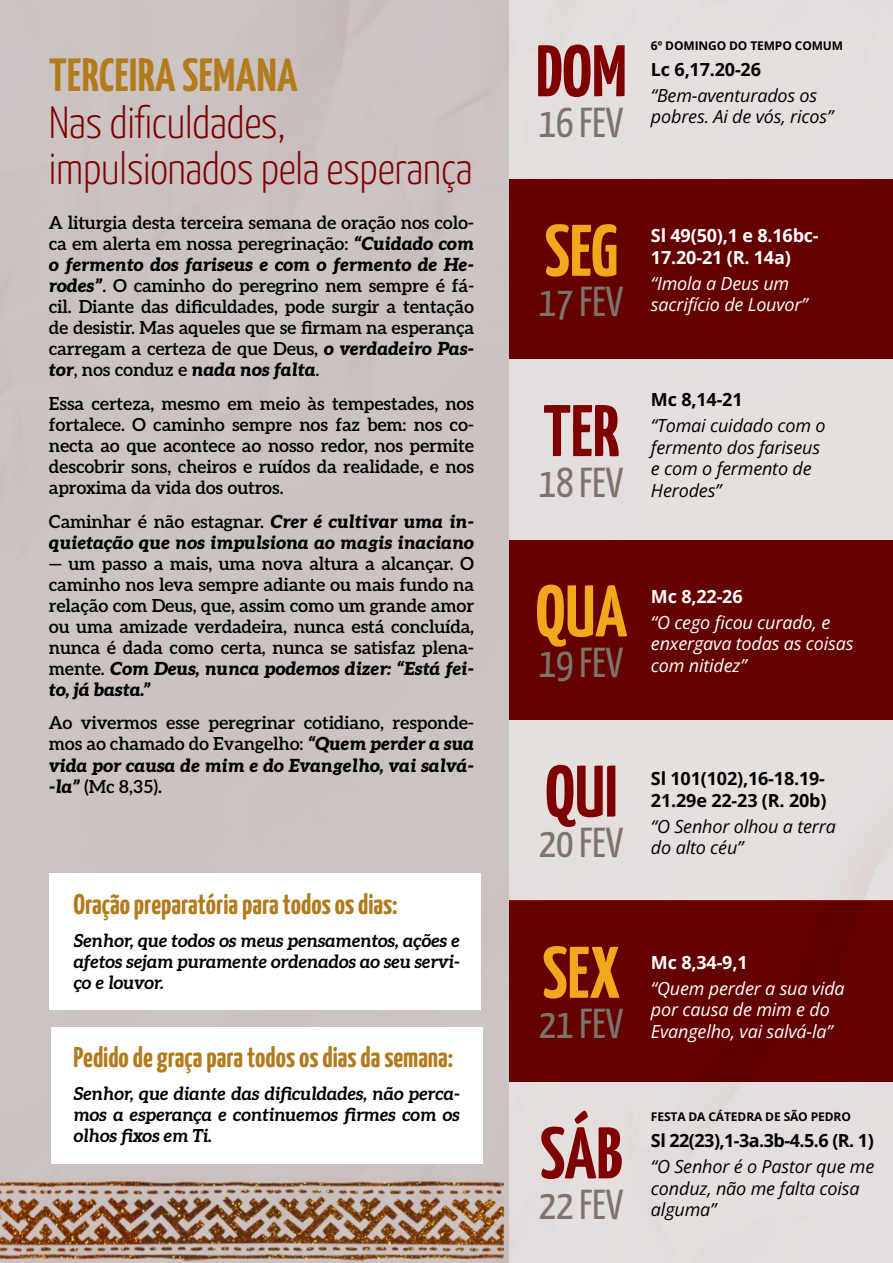
<style>
.page{position:relative;width:893px;height:1263px;background:#fff}
.page>*{position:absolute;margin:0;border:0;box-sizing:border-box;transform-origin:0 0}
.t1{font:200 72.9px "Yanone Kaffeesatz";color:#7e0000}
.t2{font:200 72.9px "Yanone Kaffeesatz";color:#f2a81d}
.t3{font:200 46.5px "Yanone Kaffeesatz";letter-spacing:.01em;color:#b27b1c}
.t4{font:200 45px/46.5px "Yanone Kaffeesatz";letter-spacing:-.01em;color:#7e0000}
.t5{font:200 41.85px "Yanone Kaffeesatz";color:#7d756b}
.t6{font:200 28.5px "Yanone Kaffeesatz";color:#b37a1c}
.t7{font:600 18px/21px "Aleo";letter-spacing:-.01em;color:#000;text-align:justify}
.t8{font:italic 700 18px/21px "Aleo";letter-spacing:-.02em;color:#000;text-align:justify}
.t9{font:italic 18px/21.6px "Open Sans";letter-spacing:-.01em;color:#000}
.t10{font:italic 18px/21.6px "Open Sans";letter-spacing:-.01em;color:#fff}
.t11{font:18px/21.6px "Open Sans";letter-spacing:-.01em;color:#000}
.t12{font:italic 900 18px/21px "Aleo";letter-spacing:-.01em;color:#000}
.t13{font:18px/21.6px "Open Sans";letter-spacing:-.01em;color:#fff}
.t14{font:12px "Open Sans";letter-spacing:-.01em;color:#000}
.s1{font-weight:900;font-style:italic}
.s2{font-weight:600;font-style:normal}
</style>
<div class="page">
<div style="left:0;top:0;width:509px;height:1263px;background:#ccc3c1"></div>
<div style="left:49px;top:874px;width:431px;height:136px;background:#fff"></div>
<div style="left:51px;top:1027px;width:431px;height:136px;background:#fff"></div>
<div style="left:509px;top:0;width:384px;height:180px;background:#e4e0de"></div>
<div style="left:509px;top:180px;width:384px;height:179px;background:#640000"></div>
<div style="left:509px;top:540px;width:384px;height:180px;background:#640000"></div>
<div style="left:509px;top:900px;width:384px;height:182px;background:#640000"></div>
<div style="left:509px;top:359px;width:384px;height:181px;background:#e4e0de"></div>
<div style="left:509px;top:720px;width:384px;height:180px;background:#e4e0de"></div>
<div style="left:509px;top:1082px;width:384px;height:181px;background:#e4dfde"></div>
<h2 class="t3" style="left:49px;top:42px;width:250px">TERCEIRA SEMANA</h2>
<h3 class="t4" style="left:49px;top:96px;width:425px">Nas dificuldades, impulsionados pela esperança</h3>
<p class="t7" style="left:49px;top:211px;width:427px">A liturgia desta terceira semana de oração nos colo&shy;ca em alerta em nossa peregrinação: <span class="s1">“Cuidado com o fermento dos fariseus e com o fermento de He&shy;rodes”</span>. O caminho do peregrino nem sempre é fá&shy;cil. Diante das dificuldades, pode surgir a tentação de desistir. Mas aqueles que se firmam na esperança carregam a certeza de que Deus, <span class="s1">o verdadeiro Pas&shy;tor</span>, nos conduz e <span class="s1">nada nos falta</span>.</p>
<p class="t7" style="left:49px;top:392px;width:427px">Essa certeza, mesmo em meio às tempestades, nos fortalece. O caminho sempre nos faz bem: nos co&shy;necta ao que acontece ao nosso redor, nos permite descobrir sons, cheiros e ruídos da realidade, e nos aproxima da vida dos outros.</p>
<p class="t12" style="left:49px;top:510px;width:427px"><span class="s2">Caminhar é não estagnar.</span> Crer é cultivar uma in&shy;quietação que nos impulsiona ao magis inaciano</p>
<p class="t7" style="left:49px;top:552px;width:427px">— um passo a mais, uma nova altura a alcançar. O caminho nos leva sempre adiante ou mais fundo na relação com Deus, que, assim como um grande amor ou uma amizade verdadeira, nunca está concluída, nunca é dada como certa, nunca se satisfaz plena&shy;mente. <span class="s1">Com Deus, nunca podemos dizer: “Está fei&shy;to, já basta.”</span></p>
<p class="t7" style="left:49px;top:712px;width:427px">Ao vivermos esse peregrinar cotidiano, responde&shy;mos ao chamado do Evangelho: <span class="s1">“Quem perder a sua vida por causa de mim e do Evangelho, vai salvá--la”</span> (Mc 8,35).</p>
<h3 class="t6" style="left:73px;top:884px;width:326px">Oração preparatória para todos os dias:</h3>
<p class="t8" style="left:73px;top:929px;width:388px">Senhor, que todos os meus pensamentos, ações e afetos sejam puramente ordenados ao seu servi&shy;ço e louvor.</p>
<h3 class="t6" style="left:73px;top:1037px;width:381px">Pedido de graça para todos os dias da semana:</h3>
<p class="t8" style="left:73px;top:1082px;width:388px">Senhor, que diante das dificuldades, não perca&shy;mos a esperança e continuemos firmes com os olhos fixos em Ti.</p>
<h1 class="t1" style="left:536px;top:19px;width:92px">DOM</h1>
<h3 class="t5" style="left:539px;top:92px;width:86px">16 FEV</h3>
<p class="t14" style="left:651px;top:37px;width:194px">6º DOMINGO DO TEMPO COMUM</p>
<p class="t11" style="left:651px;top:58px;width:112px">Lc 6,17.20-26</p>
<p class="t9" style="left:651px;top:84px;width:184px">“Bem-aventurados os pobres. Ai de vós, ricos”</p>
<h1 class="t2" style="left:545px;top:198px;width:75px">SEG</h1>
<h3 class="t5" style="left:539px;top:272px;width:86px">17 FEV</h3>
<p class="t13" style="left:651px;top:224px;width:169px">Sl 49(50),1 e 8.16bc-<br>17.20-21 (R. 14a)</p>
<p class="t10" style="left:651px;top:272px;width:158px">“Imola a Deus um sacrifício de Louvor”</p>
<h1 class="t1" style="left:543px;top:379px;width:78px">TER</h1>
<h3 class="t5" style="left:539px;top:452px;width:86px">18 FEV</h3>
<p class="t11" style="left:651px;top:389px;width:93px">Mc 8,14-21</p>
<p class="t9" style="left:651px;top:414px;width:176px">“Tomai cuidado com o fermento dos fariseus e com o fermento de<br>Herodes”</p>
<h1 class="t2" style="left:536px;top:559px;width:93px">QUA</h1>
<h3 class="t5" style="left:539px;top:632px;width:86px">19 FEV</h3>
<p class="t13" style="left:651px;top:585px;width:93px">Mc 8,22-26</p>
<p class="t10" style="left:651px;top:611px;width:204px">“O cego ficou curado, e enxergava todas as coisas com nitidez”</p>
<h1 class="t1" style="left:545px;top:739px;width:74px">QUI</h1>
<h3 class="t5" style="left:539px;top:813px;width:86px">20 FEV</h3>
<p class="t11" style="left:651px;top:767px;width:177px">Sl 101(102),16-18.19-<br>21.29e 22-23 (R. 20b)</p>
<p class="t9" style="left:651px;top:815px;width:186px">“O Senhor olhou a terra do alto céu”</p>
<h1 class="t2" style="left:543px;top:920px;width:79px">SEX</h1>
<h3 class="t5" style="left:539px;top:994px;width:86px">21 FEV</h3>
<h1 class="t1" style="left:540px;top:1101px;width:84px">SÁB</h1>
<h3 class="t5" style="left:539px;top:1174px;width:86px">22 FEV</h3>
<p class="t13" style="left:651px;top:951px;width:98px">Mc 8,34-9,1</p>
<p class="t10" style="left:651px;top:976px;width:195px">“Quem perder a sua vida por causa de mim e do<br>Evangelho, vai salvá-la”</p>
<p class="t14" style="left:651px;top:1109px;width:201px">FESTA DA CÁTEDRA DE SÃO PEDRO</p>
<p class="t11" style="left:651px;top:1129px;width:224px">Sl 22(23),1-3a.3b-4.5.6 (R. 1)</p>
<p class="t9" style="left:651px;top:1155px;width:225px">“O Senhor é o Pastor que me conduz, não me falta coisa alguma”</p>
</div>
